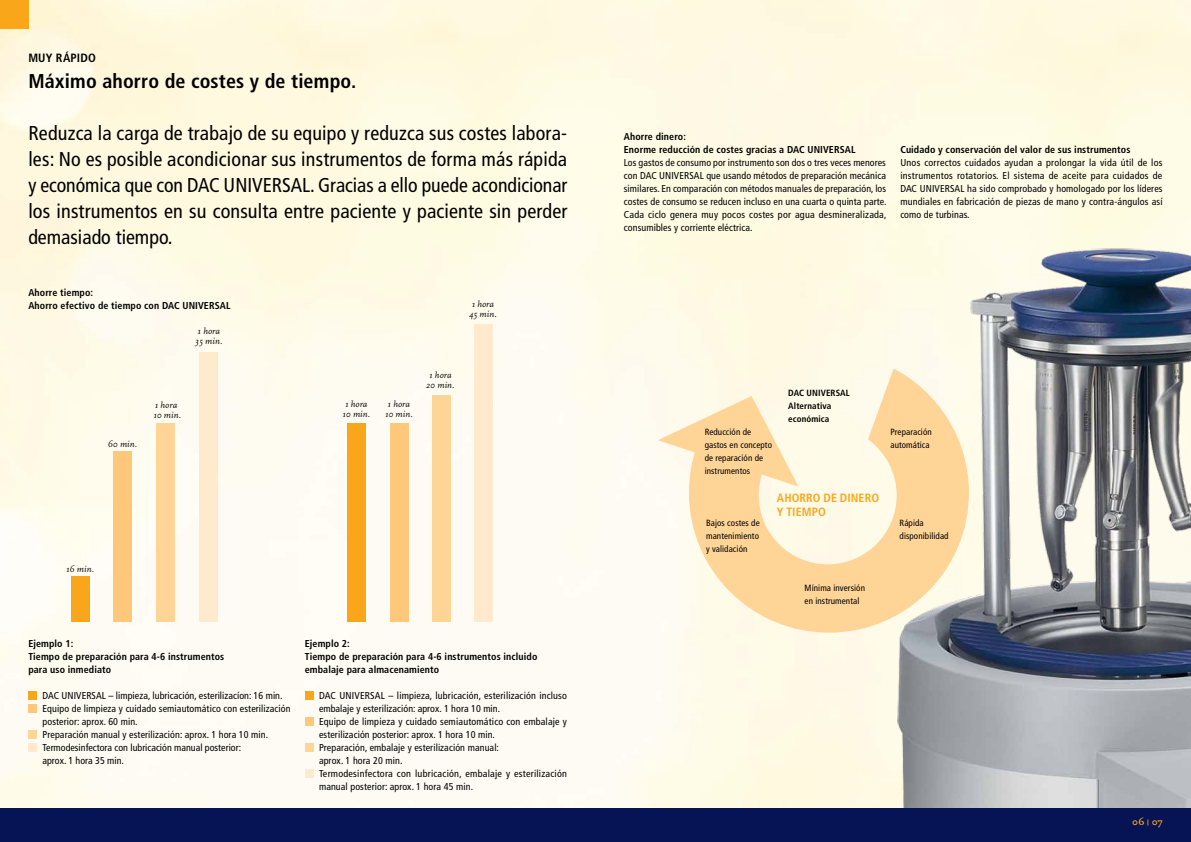
<style>
.page{position:relative;width:1191px;height:842px;background:#fff}
.page>*{position:absolute;margin:0;border:0;box-sizing:border-box;transform-origin:0 0}
.t1{font:condensed 20px/26px "Frutiger";letter-spacing:.005em;color:#000;text-align:justify}
.t2{font:700 condensed 20px "Frutiger";letter-spacing:.005em;color:#000}
.t3{font:700 condensed 12px "Frutiger";color:#faa61a}
.t4{font:700 condensed 12px "Frutiger";color:#000}
.t5{font:condensed 10px/13px "Frutiger";letter-spacing:.01em;color:#000;text-align:justify}
.t6{font:700 condensed 10px/13px "Frutiger";letter-spacing:.01em;color:#000}
.t7{font:700 10px "Scala";color:#faa61a}
.t8{font:condensed 9px/13px "Frutiger";letter-spacing:.01em;color:#000}
.t9{font:italic 9px/10px "Scala";letter-spacing:.01em;color:#000}
.t10{font:700 condensed 9px/13px "Frutiger";letter-spacing:.01em;color:#000}
.s1{font-size:6px}
</style>
<div class="page">
<img style="left:0;top:0;width:1191px;height:808px">
<img style="left:849px;top:210px;width:342px;height:598px">
<svg style="left:658px;top:369px;width:311px;height:264px;background:#fce6c1"></svg>
<div style="left:347px;top:423px;width:19px;height:199px;background:#faa61a"></div>
<div style="left:390px;top:423px;width:18px;height:199px;background:#fec779"></div>
<div style="left:432px;top:395px;width:18px;height:227px;background:#ffd497"></div>
<div style="left:474px;top:324px;width:19px;height:298px;background:#ffeacd"></div>
<div style="left:157px;top:423px;width:18px;height:199px;background:#ffd497"></div>
<div style="left:199px;top:352px;width:19px;height:270px;background:#ffeacd"></div>
<div style="left:113px;top:452px;width:19px;height:170px;background:#fec779"></div>
<div style="left:28px;top:691px;width:9px;height:8px;background:#faa61a"></div>
<div style="left:28px;top:704px;width:9px;height:8px;background:#fec779"></div>
<div style="left:28px;top:730px;width:9px;height:8px;background:#ffd497"></div>
<div style="left:28px;top:743px;width:9px;height:8px;background:#ffeacd"></div>
<div style="left:305px;top:691px;width:8px;height:8px;background:#faa61a"></div>
<div style="left:305px;top:717px;width:8px;height:8px;background:#fec779"></div>
<div style="left:305px;top:743px;width:8px;height:8px;background:#ffd497"></div>
<div style="left:305px;top:769px;width:8px;height:8px;background:#ffeacd"></div>
<div style="left:71px;top:576px;width:18px;height:46px;background:#faa61a"></div>
<div style="left:0;top:808px;width:1191px;height:34px;background:#061456"></div>
<div style="left:0;top:0;width:28px;height:28px;background:#faa61a"></div>
<p class="t4" style="left:28px;top:51px;width:69px">Muy rápido</p>
<h1 class="t2" style="left:28px;top:70px;width:329px">Máximo ahorro de costes y de tiempo.</h1>
<p class="t1" style="left:28px;top:121px;width:540px">Reduzca la carga de trabajo de su equipo y reduzca sus costes labora&shy;les: No es posible acondicionar sus instrumentos de forma más rápida y económica que con DAC UNIVERSAL. Gracias a ello puede acondicionar los instrumentos en su consulta entre paciente y paciente sin perder demasiado tiempo.</p>
<p class="t6" style="left:28px;top:286px;width:204px">Ahorre tiempo:<br>Ahorro efectivo de tiempo con DAC UNIVERSAL</p>
<p class="t9" style="left:195px;top:326px;width:28px">1 hora<br>35 min.</p>
<p class="t9" style="left:108px;top:439px;width:31px">60 min.</p>
<p class="t9" style="left:153px;top:401px;width:29px">1 hora<br>10 min.</p>
<p class="t9" style="left:469px;top:300px;width:29px">1 hora<br>45 min.</p>
<p class="t9" style="left:342px;top:399px;width:29px">1 hora<br>10 min.</p>
<p class="t9" style="left:385px;top:399px;width:29px">1 hora<br>10 min.</p>
<p class="t9" style="left:426px;top:371px;width:30px;text-align:center">1 hora<br>20 min.</p>
<p class="t9" style="left:66px;top:564px;width:29px">16 min.</p>
<p class="t6" style="left:28px;top:637px;width:197px">Ejemplo 1:<br>Tiempo de preparación para 4-6 instrumentos para uso inmediato</p>
<p class="t5" style="left:43px;top:690px;width:250px;text-align:left">DAC UNIVERSAL – limpieza, lubricación, esterilizacíon: 16 min.<br>Equipo de limpieza y cuidado semiautomático con esterilización posterior: aprox. 60 min.<br>Preparación manual y esterilización: aprox. 1 hora 10 min.<br>Termodesinfectora con lubricación manual posterior:<br>aprox. 1 hora 35 min.</p>
<p class="t6" style="left:305px;top:637px;width:234px">Ejemplo 2:<br>Tiempo de preparación para 4-6 instrumentos incluido embalaje para almacenamiento</p>
<p class="t5" style="left:319px;top:690px;width:249px;text-align:left">DAC UNIVERSAL – limpieza, lubricación, esterilización incluso embalaje y esterilización: aprox. 1 hora 10 min.<br>Equipo de limpieza y cuidado semiautomático con embalaje y esterilización posterior: aprox. 1 hora 10 min.<br>Preparación, embalaje y esterilización manual:<br>aprox. 1 hora 20 min.<br>Termodesinfectora con lubricación, embalaje y esterilización manual posterior: aprox. 1 hora 45 min.</p>
<p class="t6" style="left:624px;top:130px;width:233px">Ahorre dinero:<br>Enorme reducción de costes gracias a DAC UNIVERSAL</p>
<p class="t5" style="left:624px;top:157px;width:264px">Los gastos de consumo por instrumento son dos o tres veces menores con DAC UNIVERSAL que usando métodos de preparación mecánica similares. En comparación con métodos manuales de preparación, los costes de consumo se reducen incluso en una cuarta o quinta parte.<br>Cada ciclo genera muy pocos costes por agua desmineralizada, consumibles y corriente eléctrica.</p>
<p class="t6" style="left:900px;top:143px;width:232px">Cuidado y conservación del valor de sus instrumentos</p>
<p class="t5" style="left:900px;top:157px;width:264px">Unos correctos cuidados ayudan a prolongar la vida útil de los instrumentos rotatorios. El sistema de aceite para cuidados de DAC Universal</p>
<p class="t5" style="left:900px;top:183px;width:264px;text-indent:67px">ha sido comprobado y homologado por los líderes mundiales en fabricación de piezas de mano y contra-ángulos así como de turbinas.</p>
<p class="t10" style="left:788px;top:386px;width:63px">DAC UNIVERSAL<br>Alternativa económica</p>
<p class="t8" style="left:704px;top:425px;width:69px">Reducción de gastos en concepto de reparación de instrumentos</p>
<p class="t8" style="left:706px;top:516px;width:55px;text-align:justify">Bajos costes de mantenimiento y validación</p>
<p class="t3" style="left:777px;top:491px;width:78px">Ahorro de Diner</p>
<p class="t3" style="left:871px;top:491px;width:9px">o</p>
<p class="t3" style="left:777px;top:505px;width:17px">y tiemp</p>
<p class="t3" style="left:818px;top:505px;width:9px">o</p>
<p class="t8" style="left:890px;top:425px;width:43px">Preparación automática</p>
<p class="t8" style="left:899px;top:516px;width:50px">Rápida disponibilidad</p>
<p class="t8" style="left:804px;top:581px;width:62px">Mínima inversión en instrumental</p>
<p class="t7" style="left:1132px;top:816px;width:32px">06 <span class="s1">|</span> 07</p>
</div>
